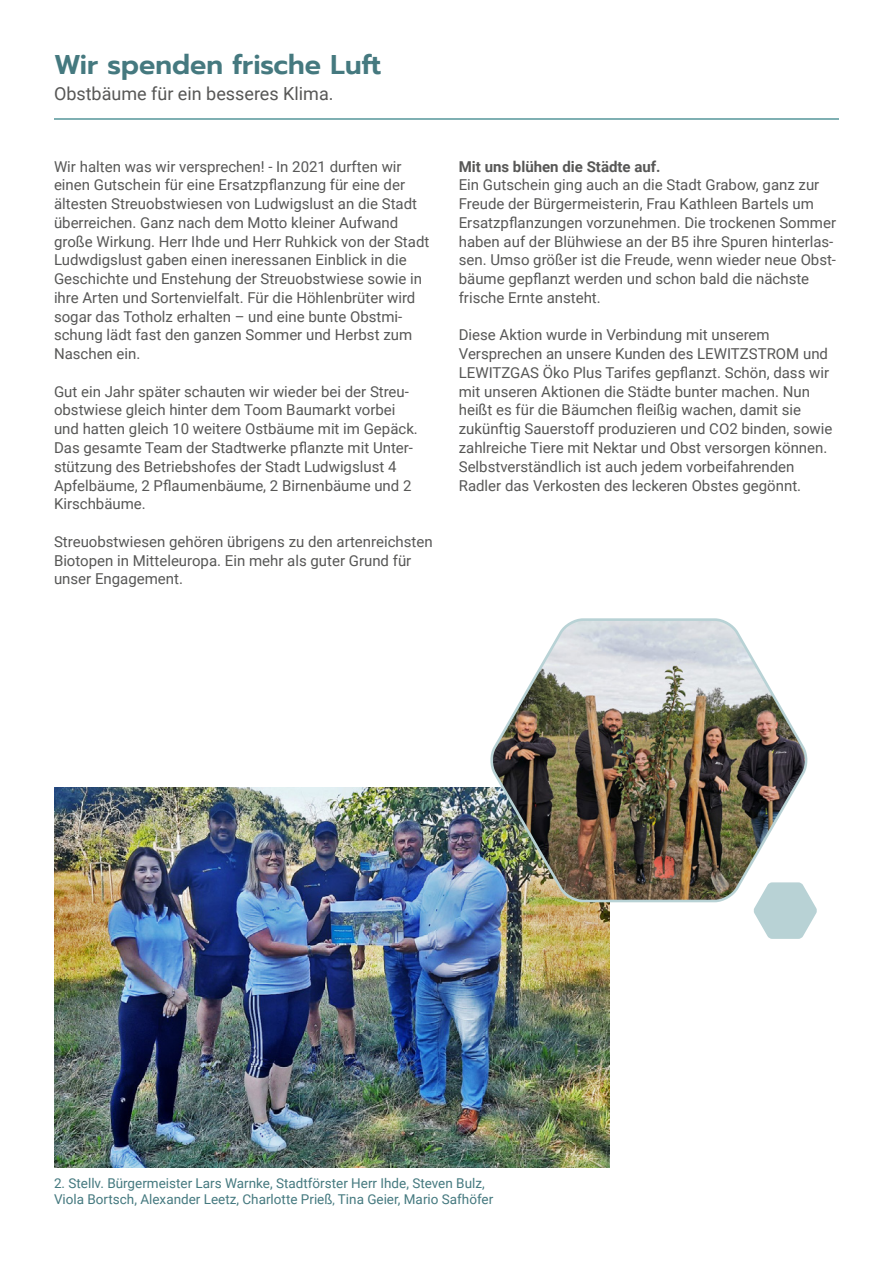
<style>
.page{position:relative;width:893px;height:1263px;background:#fff}
.page>*{position:absolute;margin:0;border:0;box-sizing:border-box;transform-origin:0 0}
.t1{font:600 27px "Prompt";color:#45797f}
.t2{font:18px "Roboto";color:#575756}
.Fließtext_neu{font:15px/18.8px "Roboto";color:#575756}
.Fließtext_neu-2{font:700 15px "Roboto";color:#575756}
.t3{font:13.5px "Roboto";color:#45797f}
.s1{font-size:12px}
</style>
<div class="page">
<hr style="left:54px;top:119px;width:785px;height:1px;background:#006167">
<img style="left:54px;top:787px;width:555px;height:381px">
<img style="left:487px;top:618px;width:321px;height:286px">
<svg style="left:753px;top:882px;width:64px;height:57px"></svg>
<p class="t1" style="left:54px;top:45px;width:329px">Wir spenden frische Luft</p>
<p class="t2" style="left:54px;top:81px;width:281px">Obstbäume für ein besseres Klima.</p>
<p class="Fließtext_neu" style="left:54px;top:156px;width:377px">Wir halten was wir versprechen! - In 2021 durften wir einen Gutschein für eine Ersatzpflanzung für eine der ältesten Streuobstwiesen von Ludwigslust an die Stadt überreichen. Ganz nach dem Motto kleiner Aufwand große Wirkung. Herr Ihde und Herr Ruhkick von der Stadt Ludwdigslust gaben einen ineressanen Einblick in die</p>
<p class="Fließtext_neu" style="left:54px;top:269px;width:370px">Geschichte und Enstehung der Streuobstwiese sowie in ihre Arten und Sortenvielfalt. Für die Höhlenbrüter wird sogar das Totholz erhalten – und eine bunte Obstmi&shy;schung lädt fast den ganzen Sommer und Herbst zum Naschen ein.</p>
<p class="Fließtext_neu" style="left:54px;top:381px;width:356px">Gut ein Jahr später schauten wir wieder bei der Streu&shy;obstwiese gleich hinter dem Toom Baumarkt vorbei</p>
<p class="Fließtext_neu" style="left:54px;top:419px;width:365px">und hatten gleich 10 weitere Ostbäume mit im Gepäck.<br>Das gesamte Team der Stadtwerke pflanzte mit Unter&shy;stützung des Betriebshofes der Stadt Ludwigslust 4<br>Apfelbäume, 2 Pflaumenbäume, 2 Birnenbäume und 2<br>Kirschbäume.</p>
<p class="Fließtext_neu" style="left:54px;top:531px;width:380px">Streuobstwiesen gehören übrigens zu den artenreichsten<br>Biotopen in Mitteleuropa. Ein mehr als guter Grund für unser Engagement.</p>
<p class="Fließtext_neu-2" style="left:459px;top:156px;width:203px">Mit uns blühen die Städte auf.</p>
<p class="Fließtext_neu" style="left:459px;top:175px;width:379px">Ein Gutschein ging auch an die Stadt Grabow, ganz zur Freude der Bürgermeisterin, Frau Kathleen Bartels um Ersatzpflanzungen vorzunehmen. Die trockenen Sommer haben auf der Blühwiese an der B5 ihre Spuren hinterlas&shy;sen. Umso größer ist die Freude, wenn wieder neue Obst&shy;bäume gepflanzt werden und schon bald die nächste frische Ernte ansteht.</p>
<p class="Fließtext_neu" style="left:459px;top:325px;width:312px">Diese Aktion wurde in Verbindung mit unserem</p>
<p class="Fließtext_neu" style="left:459px;top:344px;width:372px">Versprechen an unsere Kunden des LEWITZSTROM und LEWITZGAS Öko Plus Tarifes gepflanzt. Schön, dass wir mit unseren Aktionen die Städte bunter machen. Nun heißt es für die Bäumchen fleißig wachen, damit sie</p>
<p class="Fließtext_neu" style="left:459px;top:419px;width:375px">zukünftig Sauerstoff produzieren und CO2 binden, sowie zahlreiche Tiere mit Nektar und Obst versorgen können.<br>Selbstverständlich ist auch jedem vorbeifahrenden</p>
<p class="Fließtext_neu" style="left:459px;top:475px;width:344px">Radler das Verkosten des leckeren Obstes gegönnt.</p>
<p class="t3" style="left:54px;top:1174px;width:432px">2. Stellv. Bürgermeister Lars Warnke, Stadtförster Herr Ihde, Steven Bulz,</p>
<p class="t3" style="left:54px;top:1190px;width:441px">Viola Bortsch, Alexander Leetz, Charlotte Prieß<span class="s1">,</span> Tina Geier, Mario Safhöfer</p>
</div>
